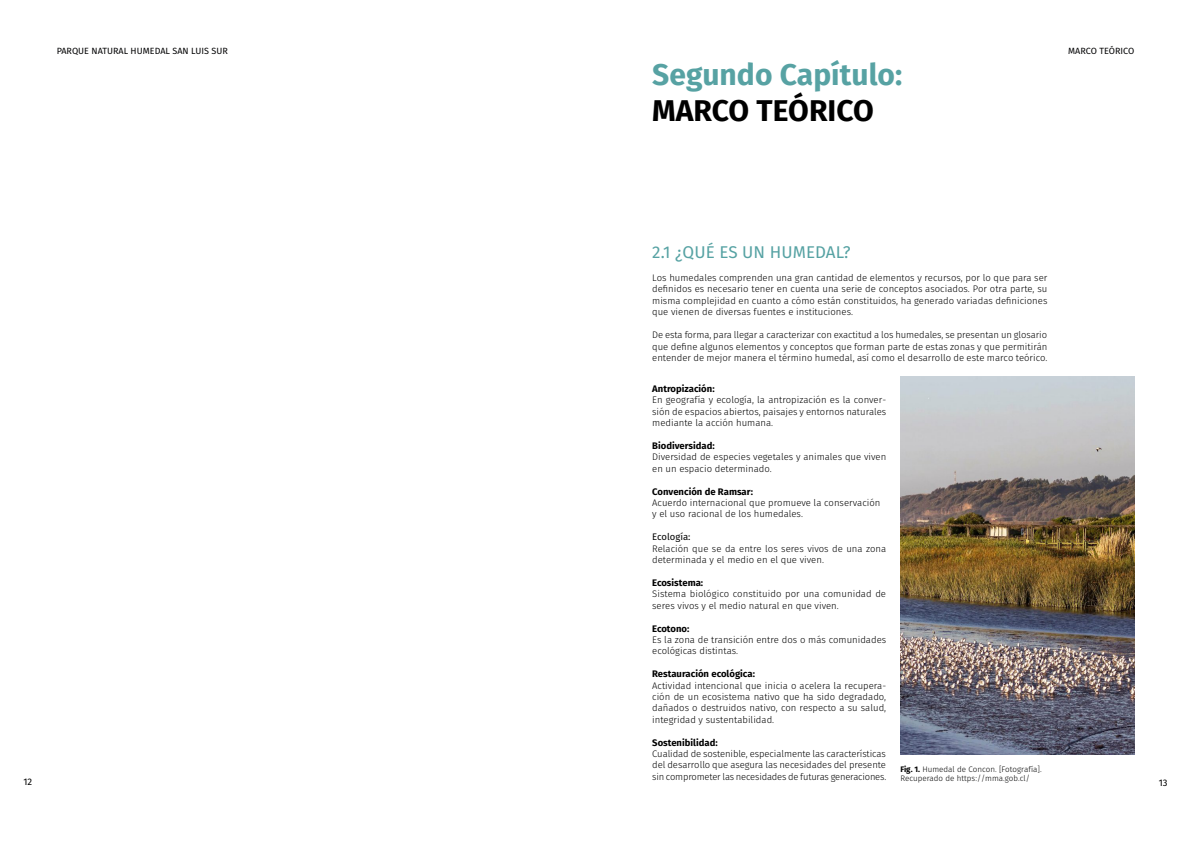
<style>
.page{position:relative;width:1191px;height:842px;background:#fff}
.page>*{position:absolute;margin:0;border:0;box-sizing:border-box;transform-origin:0 0}
.t1{font:700 30px "Fira Sans";color:#57a2a3}
.t2{font:700 30px "Fira Sans";color:#000}
.t3{font:17px "Fira Sans";letter-spacing:.005em;color:#56a2a3}
.t4{font:300 9.5px/11.4px "Fira Sans";letter-spacing:.005em;color:#000;text-align:justify}
.t5{font:700 9.5px "Fira Sans";color:#000}
.t6{font:9.5px "Fira Sans";letter-spacing:.005em;color:#000}
.t7{font:9px "Fira Sans";letter-spacing:.005em;color:#020203}
.t8{font:300 8px/9.6px "Fira Sans";letter-spacing:.005em;color:#000}
.s1{font-weight:700}
</style>
<div class="page">
<img style="left:900px;top:376px;width:234px;height:379px">
<p class="t7" style="left:57px;top:44px;width:173px">PARQUE NATURAL HUMEDAL SAN LUIS SUR</p>
<p class="t7" style="left:1068px;top:44px;width:68px">MARCO TEÓRICO</p>
<h1 class="t1" style="left:652px;top:49px;width:252px">Segundo Capítulo:</h1>
<h1 class="t2" style="left:652px;top:85px;width:223px">MARCO TEÓRICO</h1>
<h2 class="t3" style="left:652px;top:239px;width:200px">2.1 ¿QUÉ ES UN HUMEDAL?</h2>
<p class="t4" style="left:652px;top:272px;width:397px">Los humedales comprenden una gran cantidad de elementos y recursos, por lo que para ser definidos es necesario tener en cuenta una serie de conceptos asociados. Por otra parte, su misma complejidad en cuanto a cómo están constituidos, ha generado variadas definiciones que vienen de diversas fuentes e instituciones.</p>
<p class="t4" style="left:652px;top:329px;width:397px">De esta forma, para llegar a caracterizar con exactitud a los humedales, se presentan un glosario que define algunos elementos y conceptos que forman parte de estas zonas y que permitirán entender de mejor manera el término humedal, así como el desarrollo de este marco teórico.</p>
<p class="t5" style="left:652px;top:381px;width:64px">Antropización:</p>
<p class="t4" style="left:652px;top:394px;width:235px">En geografía y ecología, la antropización es la conver&shy;sión de espacios abiertos, paisajes y entornos naturales mediante la acción humana.</p>
<p class="t5" style="left:652px;top:438px;width:64px">Biodiversidad:</p>
<p class="t4" style="left:652px;top:451px;width:235px">Diversidad de especies vegetales y animales que viven en un espacio determinado.</p>
<p class="t5" style="left:652px;top:483px;width:102px">Convención de Ramsar:</p>
<p class="t4" style="left:652px;top:497px;width:230px">Acuerdo internacional que promueve la conservación y el uso racional de los humedales.</p>
<p class="t6" style="left:652px;top:530px;width:40px">Ecología:</p>
<p class="t4" style="left:652px;top:543px;width:235px">Relación que se da entre los seres vivos de una zona determinada y el medio en el que viven.</p>
<p class="t5" style="left:652px;top:575px;width:53px">Ecosistema:</p>
<p class="t4" style="left:652px;top:588px;width:235px">Sistema biológico constituido por una comunidad de seres vivos y el medio natural en que viven.</p>
<p class="t5" style="left:652px;top:620px;width:39px">Ecotono:</p>
<p class="t4" style="left:652px;top:634px;width:235px">Es la zona de transición entre dos o más comunidades ecológicas distintas.</p>
<p class="t5" style="left:652px;top:666px;width:104px">Restauración ecológica:</p>
<p class="t4" style="left:652px;top:679px;width:235px">Actividad intencional que inicia o acelera la recupera&shy;ción de un ecosistema nativo que ha sido degradado, dañados o destruidos nativo, con respecto a su salud, integridad y sustentabilidad.</p>
<p class="t5" style="left:652px;top:734px;width:67px">Sostenibilidad:</p>
<p class="t4" style="left:652px;top:748px;width:236px">Cualidad de sostenible, especialmente las características del desarrollo que asegura las necesidades del presente sin comprometer las necesidades de futuras generaciones.</p>
<p class="t8" style="left:900px;top:764px;width:143px"><span class="s1">Fig. 1.</span> Humedal de Concon. [Fotografía].<br>Recuperado de https://mma.gob.cl/</p>
<p class="t6" style="left:23px;top:774px;width:10px">12</p>
<p class="t6" style="left:1158px;top:775px;width:10px">13</p>
</div>
